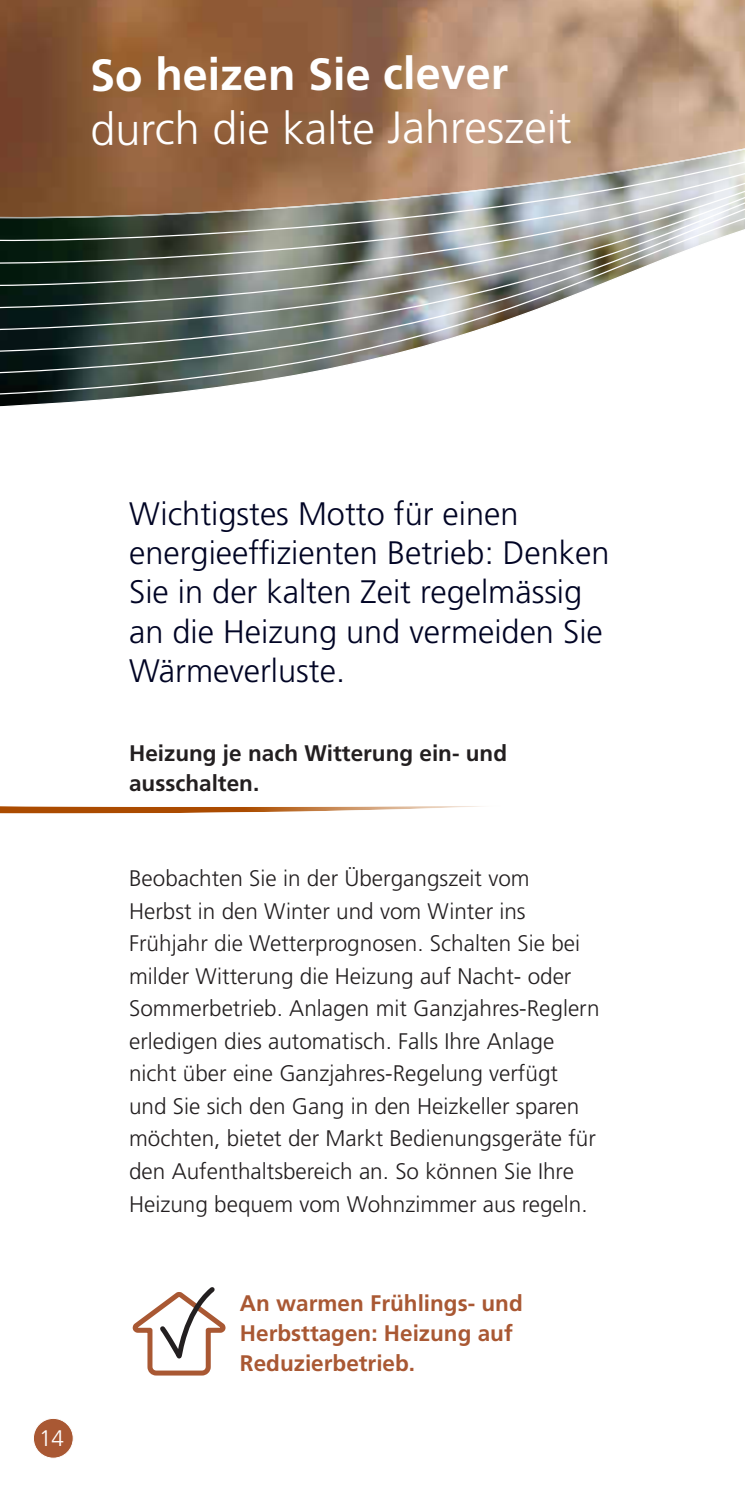
<style>
.page{position:relative;width:745px;height:1489px;background:#fff}
.page>*{position:absolute;margin:0;border:0;box-sizing:border-box;transform-origin:0 0}
.t1{font:300 45px "Frutiger LT Std";letter-spacing:-.005em;color:#fff}
.t2{font:700 45px "Frutiger LT Std";letter-spacing:-.005em;color:#fff}
.t3{font:300 32.5px/39px "Frutiger LT Std";color:#000424}
.t4{font:300 22.5px/32.5px "Frutiger LT Std";color:#231f20}
.t5{font:700 22.5px/30px "Frutiger LT Std";color:#a95833}
.t6{font:700 22.5px/30px "Frutiger LT Std";color:#231f20}
.t7{font:300 22.5px "Frutiger LT Std";color:#fff}
</style>
<div class="page">
<svg style="left:0;top:379px;width:269px;height:21px"></svg>
<svg style="left:0;top:359px;width:371px;height:20px;background:#66716c"></svg>
<svg style="left:0;top:338px;width:450px;height:21px;background:#68726d"></svg>
<svg style="left:0;top:318px;width:511px;height:20px;background:#6f7875"></svg>
<svg style="left:0;top:297px;width:567px;height:21px;background:#737b76"></svg>
<svg style="left:0;top:277px;width:617px;height:20px;background:#747c75"></svg>
<svg style="left:0;top:218px;width:744px;height:59px;background:#838982"></svg>
<img style="left:0;top:0;width:678px;height:144px">
<img style="left:678px;top:0;width:66px;height:144px">
<img style="left:0;top:144px;width:744px;height:74px">
<div style="left:33px;top:1418px;width:40px;height:39px;background:#a95833;border-radius:50%"></div>
<div style="left:33px;top:1417px;width:40px;height:41px;border:1px solid #fff;border-radius:50%"></div>
<svg style="left:0;top:806px;width:482px;height:8px"></svg>
<svg style="left:132px;top:1287px;width:94px;height:89px"></svg>
<h1 class="t2" style="left:90px;top:48px;width:419px">So heizen Sie clever</h1>
<h1 class="t1" style="left:90px;top:103px;width:483px">durch die kalte Jahreszeit</h1>
<p class="t7" style="left:39px;top:1424px;width:27px">14</p>
<h2 class="t3" style="left:129px;top:495px;width:481px">Wichtigstes Motto für einen energieeffizienten Betrieb: Denken<br>Sie in der kalten Zeit regelmässig an die Heizung und vermeiden Sie<br>Wärmeverluste.</h2>
<p class="t6" style="left:129px;top:738px;width:379px">Heizung je nach Witterung ein- und ausschalten.</p>
<p class="t4" style="left:129px;top:862px;width:472px">Beobachten Sie in der Übergangszeit vom<br>Herbst in den Winter und vom Winter ins Frühjahr die Wetterprognosen. Schalten Sie bei milder Witterung die Heizung auf Nacht- oder Sommerbetrieb. Anlagen mit Ganzjahres-Reglern erledigen dies automatisch. Falls Ihre Anlage nicht über eine Ganzjahres-Regelung verfügt und Sie sich den Gang in den Heizkeller sparen möchten, bietet der Markt Bedienungsgeräte für den Aufenthaltsbereich an. So können Sie Ihre Heizung bequem vom Wohnzimmer aus regeln.</p>
<p class="t5" style="left:240px;top:1288px;width:284px">An warmen Frühlings- und<br>Herbsttagen: Heizung auf<br>Reduzierbetrieb.</p>
</div>
